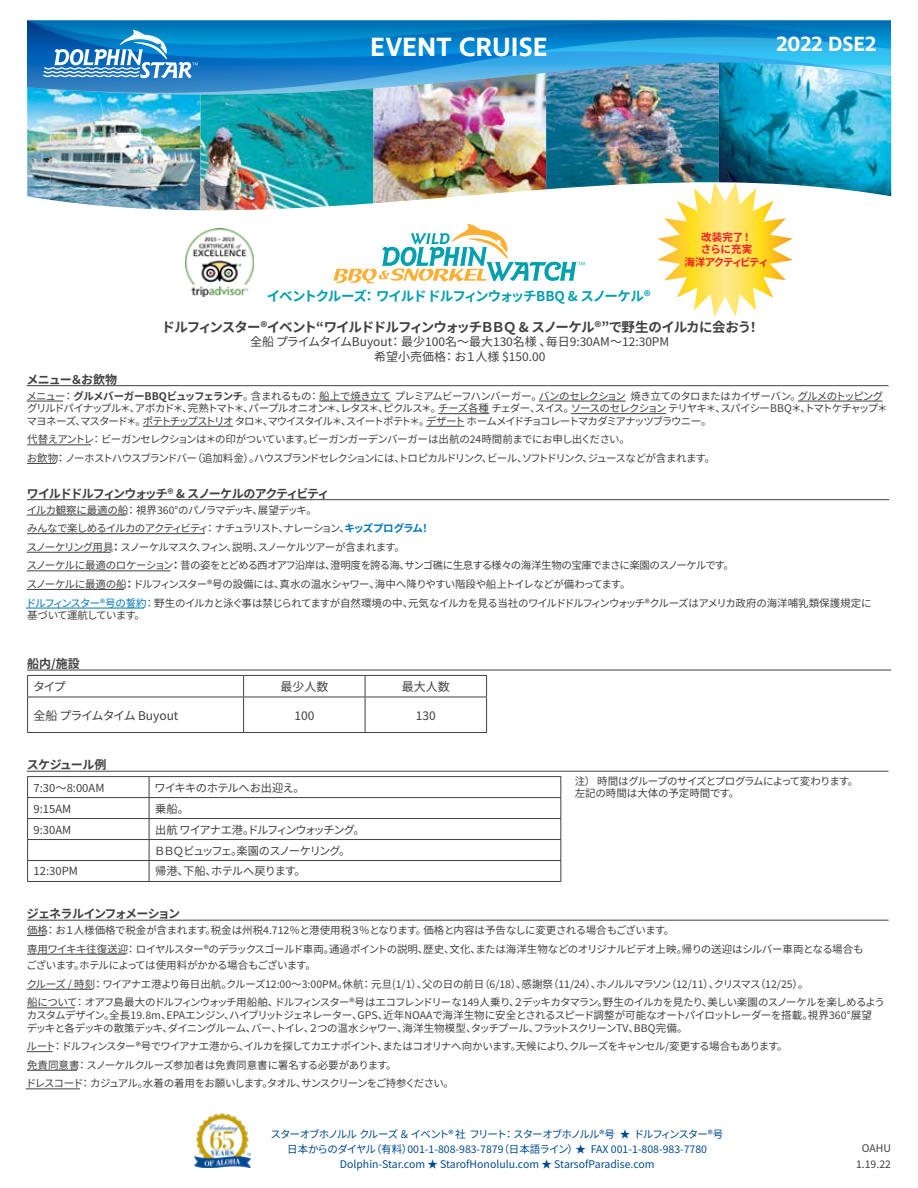
<style>
.page{position:relative;width:918px;height:1188px;background:#fff}
.page>*{position:absolute;margin:0;border:0;box-sizing:border-box;transform-origin:0 0}
.t1{font:600 27px "Ingra";color:#fff}
.t2{font:600 21px "Ingra";color:#fff}
.t3{font:700 13.5px "Source Han Sans JP";letter-spacing:-.08em;color:#414042}
.t4{font:700 13.5px "Source Han Sans JP";letter-spacing:-.075em;color:#00a0af}
.t5{font:12px/14.4px "Source Han Sans JP";color:#414042;text-align:center}
.t6{font:700 12px "Source Han Sans JP";letter-spacing:-.105em;color:#414042}
.t7{font:700 12px "Source Han Sans JP";letter-spacing:-.085em;color:#414042}
.t8{font:12px "Source Han Sans JP";letter-spacing:-.04em;color:#414042}
.t9{font:700 12px "Source Han Sans JP";letter-spacing:-.035em;color:#414042}
.t10{font:11.25px "Source Han Sans JP";letter-spacing:-.06em;color:#414042}
.t11{font:11.25px/21px "Source Han Sans JP";letter-spacing:-.12em;color:#414042}
.t12{font:11.25px "Source Han Sans JP";letter-spacing:-.04em;color:#414042}
.t13{font:10.5px/18.6px "Source Han Sans JP";letter-spacing:-.065em;color:#414042}
.t14{font:10.5px/12.6px "Source Han Sans JP";letter-spacing:-.085em;color:#414042}
.t15{font:10.5px/18.6px "Source Han Sans JP";letter-spacing:-.035em;color:#414042}
.t16{font:10.5px/12.6px "Source Han Sans JP";letter-spacing:-.045em;color:#414042}
.t17{font:10.5px/15px "Source Han Sans JP";letter-spacing:-.015em;color:#004990;text-align:center}
.t18{font:700 10.5px/12.6px "Source Han Sans JP";letter-spacing:-.055em;color:#ed1d24;text-align:center}
.s1{font-weight:700}
.s2{font-weight:700;color:#0076bd}
.s3{color:#0076bd}
</style>
<div class="page">
<img style="left:27px;top:120px;width:346px;height:91px">
<img style="left:373px;top:120px;width:173px;height:83px">
<img style="left:546px;top:120px;width:173px;height:69px">
<img style="left:719px;top:120px;width:172px;height:76px">
<img style="left:27px;top:96px;width:864px;height:24px">
<svg style="left:27px;top:20px;width:864px;height:16px;background:#0475b8"></svg>
<img style="left:27px;top:36px;width:864px;height:60px">
<svg style="left:43px;top:30px;width:155px;height:48px"></svg>
<img style="left:195px;top:1114px;width:56px;height:54px">
<hr style="left:27px;top:920px;width:862px;height:1px;background:#414042">
<svg style="left:27px;top:935px;width:18px;height:1px"></svg>
<hr style="left:27px;top:954px;width:99px;height:1px;background:#414042">
<hr style="left:27px;top:989px;width:66px;height:1px;background:#414042">
<hr style="left:27px;top:1008px;width:48px;height:1px;background:#414042">
<svg style="left:27px;top:1051px;width:26px;height:1px"></svg>
<hr style="left:27px;top:1070px;width:50px;height:1px;background:#414042">
<hr style="left:26px;top:1089px;width:54px;height:1px;background:#414042">
<hr style="left:27px;top:776px;width:122px;height:1px;background:#414042">
<hr style="left:149px;top:776px;width:412px;height:1px;background:#414042">
<hr style="left:27px;top:797px;width:122px;height:1px;background:#414042">
<hr style="left:149px;top:797px;width:412px;height:1px;background:#414042">
<hr style="left:27px;top:818px;width:122px;height:1px;background:#414042">
<hr style="left:149px;top:818px;width:412px;height:1px;background:#414042">
<hr style="left:27px;top:839px;width:122px;height:1px;background:#414042">
<hr style="left:149px;top:839px;width:412px;height:1px;background:#414042">
<hr style="left:27px;top:860px;width:122px;height:1px;background:#414042">
<svg style="left:27px;top:777px;width:1px;height:104px"></svg>
<hr style="left:149px;top:860px;width:412px;height:1px;background:#414042">
<svg style="left:149px;top:777px;width:1px;height:104px"></svg>
<svg style="left:560px;top:777px;width:1px;height:104px"></svg>
<hr style="left:27px;top:881px;width:122px;height:1px;background:#414042">
<hr style="left:149px;top:881px;width:412px;height:1px;background:#414042">
<hr style="left:27px;top:771px;width:862px;height:1px;background:#414042">
<hr style="left:27px;top:385px;width:862px;height:1px;background:#414042">
<hr style="left:27px;top:401px;width:36px;height:1px;background:#414042">
<hr style="left:319px;top:401px;width:72px;height:1px;background:#414042">
<hr style="left:539px;top:401px;width:87px;height:1px;background:#414042">
<hr style="left:798px;top:401px;width:84px;height:1px;background:#414042">
<hr style="left:438px;top:413px;width:51px;height:1px;background:#414042">
<hr style="left:571px;top:413px;width:95px;height:1px;background:#414042">
<hr style="left:143px;top:426px;width:90px;height:1px;background:#414042">
<hr style="left:426px;top:426px;width:38px;height:1px;background:#414042">
<hr style="left:27px;top:445px;width:64px;height:1px;background:#414042">
<svg style="left:27px;top:463px;width:29px;height:1px"></svg>
<hr style="left:27px;top:499px;width:862px;height:1px;background:#414042">
<hr style="left:27px;top:515px;width:99px;height:1px;background:#414042">
<hr style="left:27px;top:533px;width:178px;height:1px;background:#414042">
<hr style="left:27px;top:552px;width:84px;height:1px;background:#414042">
<hr style="left:27px;top:571px;width:144px;height:1px;background:#414042">
<hr style="left:27px;top:589px;width:97px;height:1px;background:#414042">
<hr style="left:26px;top:608px;width:118px;height:1px;background:#0076bd">
<hr style="left:27px;top:675px;width:217px;height:1px;background:#414042">
<svg style="left:27px;top:676px;width:1px;height:21px"></svg>
<hr style="left:244px;top:675px;width:121px;height:1px;background:#414042">
<svg style="left:243px;top:676px;width:1px;height:21px"></svg>
<hr style="left:365px;top:675px;width:122px;height:1px;background:#414042">
<svg style="left:365px;top:676px;width:1px;height:21px"></svg>
<svg style="left:486px;top:676px;width:1px;height:21px"></svg>
<hr style="left:27px;top:697px;width:217px;height:1px;background:#414042">
<hr style="left:27px;top:697px;width:1px;height:35px;background:#414042">
<hr style="left:244px;top:697px;width:121px;height:1px;background:#414042">
<hr style="left:243px;top:697px;width:1px;height:35px;background:#414042">
<hr style="left:365px;top:697px;width:122px;height:1px;background:#414042">
<hr style="left:365px;top:697px;width:1px;height:35px;background:#414042">
<hr style="left:486px;top:697px;width:1px;height:35px;background:#414042">
<hr style="left:27px;top:732px;width:217px;height:1px;background:#414042">
<hr style="left:244px;top:732px;width:121px;height:1px;background:#414042">
<hr style="left:365px;top:732px;width:122px;height:1px;background:#414042">
<hr style="left:27px;top:670px;width:864px;height:1px;background:#414042">
<img style="left:186px;top:228px;width:68px;height:69px">
<svg style="left:333px;top:224px;width:252px;height:60px"></svg>
<svg style="left:658px;top:182px;width:135px;height:135px"></svg>
<h1 class="t1" style="left:370px;top:30px;width:179px">EVENT CRUISE</h1>
<h2 class="t2" style="left:776px;top:31px;width:101px">2022 DSE2</h2>
<p class="t4" style="left:267px;top:288px;width:381px">イベントクルーズ： ワイルド ドルフィンウォッチBBQ &amp; スノーケル®︎</p>
<p class="t18" style="left:684px;top:231px;width:86px">改装完了！<br>さらに充実<br>海洋アクティビティ</p>
<p class="t3" style="left:162px;top:319px;width:600px">ドルフィンスター®イベント“ワイルドドルフィンウォッチＢＢＱ &amp; スノーケル®”で野生のイルカに会おう！</p>
<p class="t5" style="left:250px;top:335px;width:421px">全船 プライムタイムBuyout： 最少100名～最大130名様 、毎日9:30AM～12:30PM希望小売価格： お１人様 $150.00</p>
<p class="t7" style="left:27px;top:373px;width:92px">メニュー＆お飲物</p>
<p class="t14" style="left:27px;top:390px;width:863px">メニュー： <span class="s1">グルメバーガーBBQビュッフェランチ</span>。含まれるもの： 船上で焼き立て プレミアムビーフハンバーガー。バンのセレクション 焼き立てのタロまたはカイザーバン。グルメのトッピンググリルドパイナップル＊、アボカド＊、完熟トマト＊、パープルオニオン＊、レタス＊、ピクルス＊。チーズ各種 チェダー、スイス。ソースのセレクション テリヤキ＊、スパイシーBBQ＊、トマトケチャップ＊マヨネーズ、マスタード＊。ポテトチップストリオ タロ＊、マウイスタイル＊、スイートポテト＊。デザート ホームメイドチョコレートマカダミアナッツブラウニー。</p>
<p class="t13" style="left:27px;top:430px;width:690px">代替えアントレ： ビーガンセレクションは＊の印がついています。ビーガンガーデンバーガーは出航の24時間前までにお申し出ください。<br>お飲物： ノーホストハウスブランドバー（追加料金）。ハウスブランドセレクションには、トロピカルドリンク、ビール、ソフトドリンク、ジュースなどが含まれます。</p>
<p class="t6" style="left:27px;top:487px;width:304px">ワイルドドルフィンウォッチ® &amp; スノーケルのアクティビティ</p>
<p class="t13" style="left:26px;top:501px;width:847px">イルカ観察に最適の船： 視界360°のパノラマデッキ、展望デッキ。<br>みんなで楽しめるイルカのアクティビティ： ナチュラリスト、ナレーション、<span class="s2">キッズプログラム！<br></span>スノーケリング用具<span class="s1">：</span> スノーケルマスク、フィン、説明、スノーケルツアーが含まれます。<br>スノーケルに最適のロケーション<span class="s1">：</span> 昔の姿をとどめる西オアフ沿岸は、澄明度を誇る海、サンゴ礁に生息する様々の海洋生物の宝庫でまさに楽園のスノーケルです。<br>スノーケルに最適の船<span class="s1">：</span> ドルフィンスター®号の設備には、真水の温水シャワー、海中へ降りやすい階段や船上トイレなどが備わってます。<br><span class="s3">ドルフィンスター®号の誓約：</span>野生のイルカと泳ぐ事は禁じられてますが自然環境の中、元気なイルカを見る当社のワイルドドルフィンウォッチ®クルーズはアメリカ政府の海洋哺乳類保護規定に</p>
<p class="t13" style="left:27px;top:606px;width:119px">基づいて運航しています。</p>
<p class="t7" style="left:27px;top:657px;width:54px">船内/施設</p>
<p class="t5" style="left:33px;top:680px;width:34px">タイプ</p>
<p class="t5" style="left:280px;top:680px;width:49px">最少人数</p>
<p class="t5" style="left:402px;top:680px;width:49px">最大人数</p>
<p class="t8" style="left:34px;top:708px;width:146px">全船 プライムタイム Buyout</p>
<p class="t5" style="left:294px;top:708px;width:21px">100</p>
<p class="t5" style="left:416px;top:708px;width:21px">130</p>
<p class="t9" style="left:27px;top:758px;width:81px">スケジュール例</p>
<p class="t10" style="left:34px;top:781px;width:72px">7:30〜8:00AM</p>
<p class="t12" style="left:155px;top:781px;width:152px">ワイキキのホテルへお出迎え。</p>
<p class="t10" style="left:34px;top:802px;width:39px">9:15AM</p>
<p class="t10" style="left:155px;top:802px;width:35px">乗船。</p>
<p class="t10" style="left:34px;top:823px;width:39px">9:30AM</p>
<p class="t11" style="left:154px;top:819px;width:212px">出航 ワイアナエ港。ドルフィンウォッチング。<br>ＢＢＱビュッフェ。楽園のスノーケリング。</p>
<p class="t10" style="left:34px;top:865px;width:46px">12:30PM</p>
<p class="t10" style="left:155px;top:865px;width:152px">帰港、下船、ホテルへ戻ります。</p>
<p class="t15" style="left:575px;top:775px;width:285px;line-height:12.6px">注）時間はグループのサイズとプログラムによって変わります。左記の時間は大体の予定時間です。</p>
<p class="t7" style="left:27px;top:907px;width:155px">ジェネラルインフォメーション</p>
<p class="t15" style="left:27px;top:921px;width:838px">価格： お１人様価格で税金が含まれます。税金は州税4.712％と港使用税３％となります。価格と内容は予告なしに変更される場合もございます。<br>専用ワイキキ往復送迎： ロイヤルスター®のデラックスゴールド車両。通過ポイントの説明、歴史、文化、または海洋生物などのオリジナルビデオ上映。帰りの送迎はシルバー車両となる場合も</p>
<p class="t13" style="left:26px;top:956px;width:860px">ございます。ホテルによっては使用料がかかる場合もございます。<br>クルーズ / 時刻： ワイアナエ港より毎日出航。クルーズ12:00～3:00PM。休航： 元旦(1/1）、父の日の前日（6/18）、感謝祭（11/24）、ホノルルマラソン（12/11）、クリスマス（12/25）。<br>船について： オアフ島最大のドルフィンウォッチ用船舶、ドルフィンスター®号はエコフレンドリーな149人乗り、２デッキカタマラン。野生のイルカを見たり、美しい楽園のスノーケルを楽しめるよう</p>
<p class="t16" style="left:27px;top:1009px;width:847px">カスタムデザイン。全長19.8m、EPAエンジン、ハイブリットジェネレーター、GPS、近年NOAAで海洋生物に安全とされるスピード調整が可能なオートパイロットレーダーを搭載。視界360°展望デッキと各デッキの散策デッキ、ダイニングルーム、バー、トイレ、２つの温水シャワー、海洋生物模型、タッチプール、フラットスクリーンTV、BBQ完備。</p>
<p class="t13" style="left:26px;top:1037px;width:764px">ルート： ドルフィンスター®号でワイアナエ港から、イルカを探してカエナポイント、またはコオリナへ向かいます。天候により、クルーズをキャンセル/変更する場合もあります。免責同意書： スノーケルクルーズ参加者は免責同意書に署名する必要があります。<br>ドレスコード： カジュアル。水着の着用をお願いします。タオル、サンスクリーンをご持参ください。</p>
<p class="t17" style="left:271px;top:1127px;width:454px">スターオブホノルル クルーズ ＆ イベント® 社 フリート： スターオブホノルル®号 ★ ドルフィンスター®号日本からのダイヤル（有料）001-1-808-983-7879（日本語ライン）★ FAX 001-1-808-983-7780<br>Dolphin-Star.com ★ StarofHonolulu.com ★ StarsofParadise.com</p>
<p class="t13" style="left:856px;top:1140px;width:36px;line-height:16.5px;text-align:center">OAHU<br>1.19.22</p>
</div>
